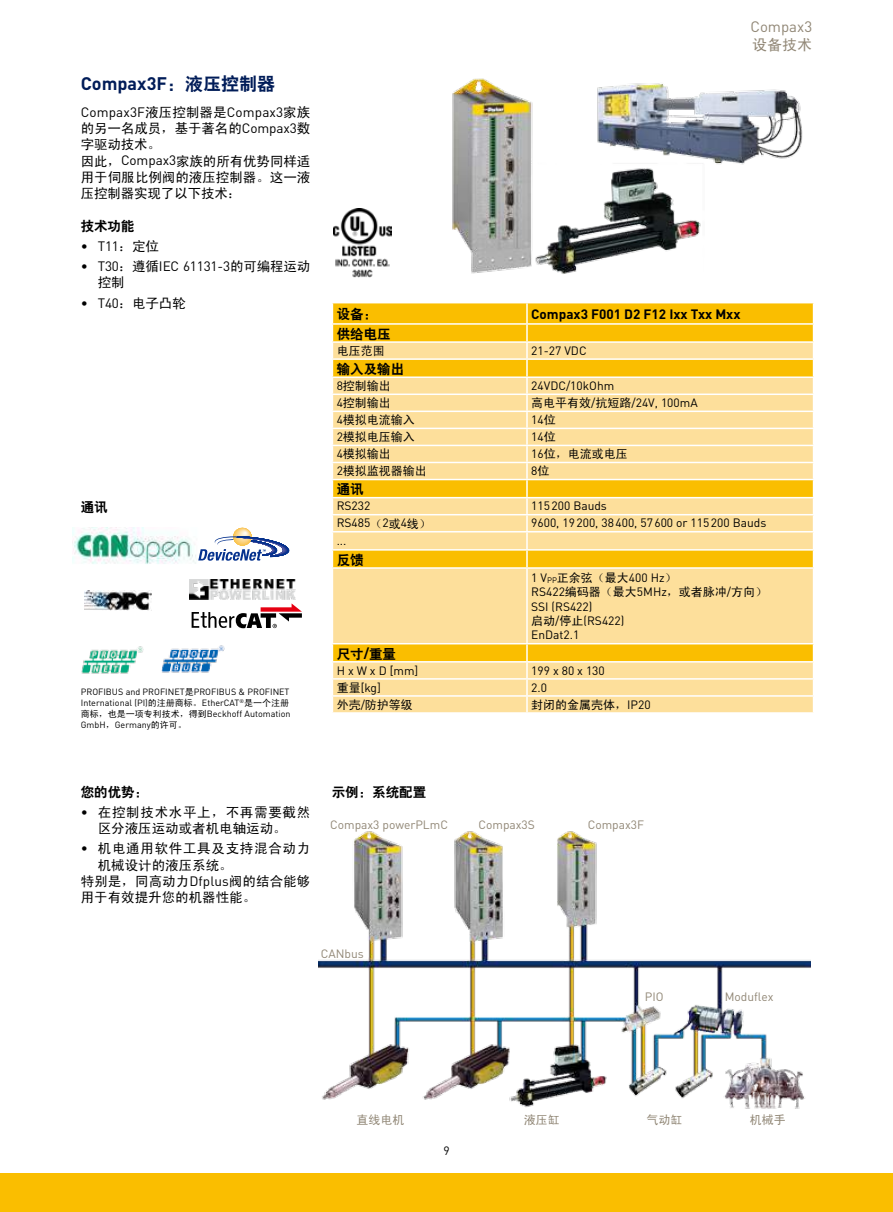
<style>
.page{position:relative;width:893px;height:1212px;background:#fff}
.page>*{position:absolute;margin:0;border:0;box-sizing:border-box;transform-origin:0 0}
.t1{font:700 18px "DINOT";color:#001c58}
.t2{font:15px "DINOT";color:#918776}
.t3{font:15px "Sim Hei";color:#918776}
.t4{font:13.5px/16.2px "Sim Hei";color:#000}
.t5{font:13.5px "H Yb 2 gj";color:#000}
.t6{font:13.5px "DINOT";letter-spacing:.01em;color:#000}
.t7{font:13.5px/16.2px "Sim Hei";letter-spacing:.025em;color:#000;text-align:center}
.t8{font:700 13.5px "DINOT";color:#000}
.t9{font:13.5px "DINOT";letter-spacing:-.01em;color:#000}
.t10{font:13.5px "Sim Hei";letter-spacing:.055em;color:#000}
.t11{font:12px/14.4px "DINOT";color:#000}
.t12{font:12px "Sim Hei";color:#000}
.t13{font:12px "DINOT";color:#918776}
.t14{font:12px "Sim Hei";color:#918776}
.t15{font:9px/10.8px "DINOT";color:#000}
.s1{font-family:"H Yb 2 gj";font-weight:400}
.s2{font-family:"Sim Hei"}
.s3{font-family:"DINOT"}
.s4{font-family:"DINOT";font-weight:700}
</style>
<div class="page">
<div style="left:0;top:1174px;width:893px;height:38px;background:#fabe00"></div>
<img style="left:452px;top:78px;width:351px;height:196px">
<img style="left:319px;top:831px;width:492px;height:278px">
<img style="left:334px;top:208px;width:57px;height:70px">
<svg style="left:192px;top:603px;width:110px;height:25px"></svg>
<img style="left:84px;top:591px;width:67px;height:20px">
<img style="left:162px;top:645px;width:63px;height:28px">
<img style="left:81px;top:646px;width:63px;height:28px">
<img style="left:72px;top:528px;width:125px;height:36px">
<div style="left:233px;top:528px;width:18px;height:17px;background:#fac64f;border-radius:50%"></div>
<div style="left:234px;top:528px;width:17px;height:16px;background:#fac655;border-radius:50%"></div>
<div style="left:235px;top:528px;width:16px;height:16px;background:#fbcd67;border-radius:50%"></div>
<div style="left:235px;top:529px;width:15px;height:14px;background:#fccf70;border-radius:50%"></div>
<div style="left:236px;top:529px;width:14px;height:13px;background:#fcd47f;border-radius:50%"></div>
<div style="left:239px;top:530px;width:9px;height:9px;background:#fcdd9f;border-radius:50%"></div>
<div style="left:240px;top:530px;width:8px;height:9px;background:#fde4b1;border-radius:50%"></div>
<svg style="left:198px;top:531px;width:91px;height:30px"></svg>
<img style="left:189px;top:580px;width:107px;height:20px">
<div style="left:333px;top:303px;width:480px;height:38px;background:#fabe00"></div>
<svg style="left:333px;top:343px;width:480px;height:369px;fill:#fddf9b"></svg>
<hr style="left:526px;top:303px;width:2px;height:20px;background:#fff">
<hr style="left:332px;top:323px;width:195px;height:2px;background:#fff">
<hr style="left:527px;top:323px;width:287px;height:2px;background:#fff">
<hr style="left:332px;top:358px;width:195px;height:2px;background:#fff">
<hr style="left:527px;top:358px;width:287px;height:2px;background:#fff">
<hr style="left:332px;top:376px;width:195px;height:2px;background:#fff">
<hr style="left:527px;top:376px;width:287px;height:2px;background:#fff">
<hr style="left:332px;top:393px;width:195px;height:2px;background:#fff">
<hr style="left:527px;top:393px;width:287px;height:2px;background:#fff">
<hr style="left:332px;top:411px;width:195px;height:1px;background:#fff">
<hr style="left:527px;top:411px;width:287px;height:1px;background:#fff">
<hr style="left:332px;top:428px;width:195px;height:1px;background:#fff">
<hr style="left:527px;top:428px;width:287px;height:1px;background:#fff">
<hr style="left:332px;top:445px;width:195px;height:1px;background:#fff">
<hr style="left:527px;top:445px;width:287px;height:1px;background:#fff">
<hr style="left:332px;top:462px;width:195px;height:1px;background:#fff">
<hr style="left:527px;top:462px;width:287px;height:1px;background:#fff">
<hr style="left:332px;top:479px;width:195px;height:1px;background:#fff">
<hr style="left:527px;top:479px;width:287px;height:1px;background:#fff">
<hr style="left:332px;top:497px;width:195px;height:1px;background:#fff">
<hr style="left:527px;top:497px;width:287px;height:1px;background:#fff">
<hr style="left:332px;top:514px;width:195px;height:1px;background:#fff">
<hr style="left:527px;top:514px;width:287px;height:1px;background:#fff">
<hr style="left:332px;top:531px;width:195px;height:1px;background:#fff">
<hr style="left:527px;top:531px;width:287px;height:1px;background:#fff">
<svg style="left:332px;top:303px;width:1px;height:230px"></svg>
<hr style="left:332px;top:549px;width:195px;height:2px;background:#fff">
<svg style="left:526px;top:325px;width:2px;height:242px"></svg>
<hr style="left:527px;top:549px;width:287px;height:2px;background:#fff">
<svg style="left:813px;top:303px;width:1px;height:248px"></svg>
<hr style="left:332px;top:567px;width:195px;height:2px;background:#fff">
<hr style="left:526px;top:569px;width:2px;height:74px;background:#fff">
<hr style="left:527px;top:567px;width:287px;height:2px;background:#fff">
<hr style="left:332px;top:643px;width:195px;height:1px;background:#fff">
<hr style="left:527px;top:643px;width:287px;height:1px;background:#fff">
<hr style="left:332px;top:661px;width:195px;height:1px;background:#fff">
<hr style="left:527px;top:661px;width:287px;height:1px;background:#fff">
<hr style="left:332px;top:678px;width:195px;height:2px;background:#fff">
<hr style="left:527px;top:678px;width:287px;height:2px;background:#fff">
<hr style="left:332px;top:695px;width:195px;height:2px;background:#fff">
<svg style="left:526px;top:644px;width:2px;height:68px"></svg>
<hr style="left:527px;top:695px;width:287px;height:2px;background:#fff">
<h1 class="t1" style="left:81px;top:72px;width:196px">Compax3F<span class="s1">：液压控制器</span></h1>
<p class="t6" style="left:81px;top:103px;width:231px">Compax3F<span class="s2">液压控制器是</span>Compax3<span class="s2">家族</span></p>
<p class="t4" style="left:81px;top:120px;width:231px">的另一名成员，基于著名的<span class="s3">Compax3</span>数字驱动技术。<br>因此，<span class="s3">Compax3</span>家族的所有优势同样适用于伺服比例阀的液压控制器。这一液压控制器实现了以下技术：</p>
<p class="t5" style="left:81px;top:220px;width:55px">技术功能</p>
<p class="t6" style="left:81px;top:237px;width:80px">• T11<span class="s2">：定位</span></p>
<p class="t9" style="left:81px;top:257px;width:231px">• T30<span class="s2">：遵循</span>IEC 61131-3<span class="s2">的可编程运动</span></p>
<p class="t4" style="left:98px;top:274px;width:28px">控制</p>
<p class="t4" style="left:81px;top:295px;width:107px"><span class="s3">• T40</span>：电子凸轮</p>
<p class="t5" style="left:81px;top:500px;width:28px">通讯</p>
<p class="t15" style="left:81px;top:686px;width:211px">PROFIBUS and PROFINET<span class="s2">是</span>PROFIBUS &amp; PROFINET International (PI)<span class="s2">的注册商标。</span>EtherCAT<sup>®</sup><span class="s2">是一个注册商标，也是一项专利技术，得到</span>Beckhoff Automation GmbH<span class="s2">，</span>Germany<span class="s2">的许可。</span></p>
<p class="t2" style="left:750px;top:16px;width:63px">Compax3</p>
<p class="t3" style="left:752px;top:37px;width:61px">设备技术</p>
<p class="t5" style="left:337px;top:307px;width:42px">设备：</p>
<p class="t8" style="left:531px;top:305px;width:211px">Compax3 F001 D2 F12 Ixx Txx Mxx</p>
<p class="t5" style="left:337px;top:327px;width:56px">供给电压</p>
<p class="t12" style="left:337px;top:345px;width:50px">电压范围</p>
<p class="t11" style="left:531px;top:343px;width:57px">21-27 VDC</p>
<p class="t5" style="left:337px;top:362px;width:69px">输入及输出</p>
<p class="t12" style="left:337px;top:380px;width:56px"><span class="s3">8</span>控制输出</p>
<p class="t11" style="left:531px;top:378px;width:85px">24VDC/10kOhm</p>
<p class="t12" style="left:337px;top:397px;width:56px"><span class="s3">4</span>控制输出</p>
<p class="t11" style="left:531px;top:395px;width:168px"><span class="s2">高电平有效</span>/<span class="s2">抗短路</span>/24V, 100mA</p>
<p class="t12" style="left:337px;top:414px;width:80px"><span class="s3">4</span>模拟电流输入</p>
<p class="t11" style="left:531px;top:412px;width:26px">14<span class="s2">位</span></p>
<p class="t12" style="left:337px;top:431px;width:80px"><span class="s3">2</span>模拟电压输入</p>
<p class="t11" style="left:531px;top:429px;width:26px">14<span class="s2">位</span></p>
<p class="t12" style="left:337px;top:448px;width:56px"><span class="s3">4</span>模拟输出</p>
<p class="t12" style="left:531px;top:448px;width:98px"><span class="s3">16</span>位，电流或电压</p>
<p class="t12" style="left:337px;top:465px;width:92px"><span class="s3">2</span>模拟监视器输出</p>
<p class="t11" style="left:531px;top:463px;width:20px">8<span class="s2">位</span></p>
<p class="t5" style="left:337px;top:483px;width:28px">通讯</p>
<p class="t11" style="left:337px;top:498px;width:35px">RS232</p>
<p class="t11" style="left:531px;top:498px;width:77px">115 200 Bauds</p>
<p class="t11" style="left:337px;top:515px;width:96px">RS485<span class="s2">（</span>2<span class="s2">或</span>4<span class="s2">线）</span></p>
<p class="t11" style="left:531px;top:515px;width:237px">9600, 19 200, 38 400, 57 600 or 115 200 Bauds</p>
<p class="t11" style="left:337px;top:533px;width:11px">...</p>
<p class="t5" style="left:337px;top:553px;width:28px">反馈</p>
<p class="t11" style="left:531px;top:570px;width:147px">1 V<sub>PP</sub><span class="s2">正余弦（最大</span>400 Hz<span class="s2">）</span></p>
<p class="t12" style="left:531px;top:586px;width:237px"><span class="s3">RS422</span>编码器（最大<span class="s3">5MHz</span>，或者脉冲<span class="s3">/</span>方向）</p>
<p class="t11" style="left:531px;top:598px;width:95px">SSI (RS422)<br><span class="s2">启动</span>/<span class="s2">停止</span>(RS422)<br>EnDat2.1</p>
<p class="t5" style="left:337px;top:647px;width:61px">尺寸<span class="s4">/</span>重量</p>
<p class="t11" style="left:337px;top:662px;width:83px">H x W x D [mm]</p>
<p class="t11" style="left:531px;top:662px;width:75px">199 x 80 x 130</p>
<p class="t11" style="left:337px;top:679px;width:46px"><span class="s2">重量</span>[kg]</p>
<p class="t11" style="left:531px;top:679px;width:17px">2.0</p>
<p class="t12" style="left:337px;top:698px;width:78px">外壳<span class="s3">/</span>防护等级</p>
<p class="t12" style="left:531px;top:698px;width:121px">封闭的金属壳体，<span class="s3">IP20</span></p>
<p class="t5" style="left:81px;top:785px;width:69px">您的优势：</p>
<p class="t7" style="left:81px;top:804px;width:231px"><span class="s3">•</span> 在控制技术水平上，不再需要截然区分液压运动或者机电轴运动。</p>
<p class="t10" style="left:81px;top:842px;width:231px"><span class="s3">•</span> 机电通用软件工具及支持混合动力</p>
<p class="t4" style="left:98px;top:857px;width:136px">机械设计的液压系统。</p>
<p class="t4" style="left:81px;top:873px;width:231px">特别是，同高动力<span class="s3">Dfplus</span>阀的结合能够</p>
<p class="t4" style="left:81px;top:889px;width:177px">用于有效提升您的机器性能。</p>
<p class="t5" style="left:332px;top:785px;width:96px">示例：系统配置</p>
<p class="t13" style="left:330px;top:817px;width:119px">Compax3 powerPLmC</p>
<p class="t13" style="left:478px;top:817px;width:58px">Compax3S</p>
<p class="t13" style="left:588px;top:817px;width:58px">Compax3F</p>
<p class="t13" style="left:321px;top:946px;width:44px">CANbus</p>
<p class="t13" style="left:645px;top:988px;width:20px">PIO</p>
<p class="t13" style="left:725px;top:988px;width:50px">Moduflex</p>
<p class="t14" style="left:357px;top:1114px;width:49px">直线电机</p>
<p class="t14" style="left:524px;top:1114px;width:37px">液压缸</p>
<p class="t14" style="left:646px;top:1114px;width:37px">气动缸</p>
<p class="t14" style="left:750px;top:1114px;width:37px">机械手</p>
<p class="t11" style="left:443px;top:1142px;width:8px">9</p>
</div>
